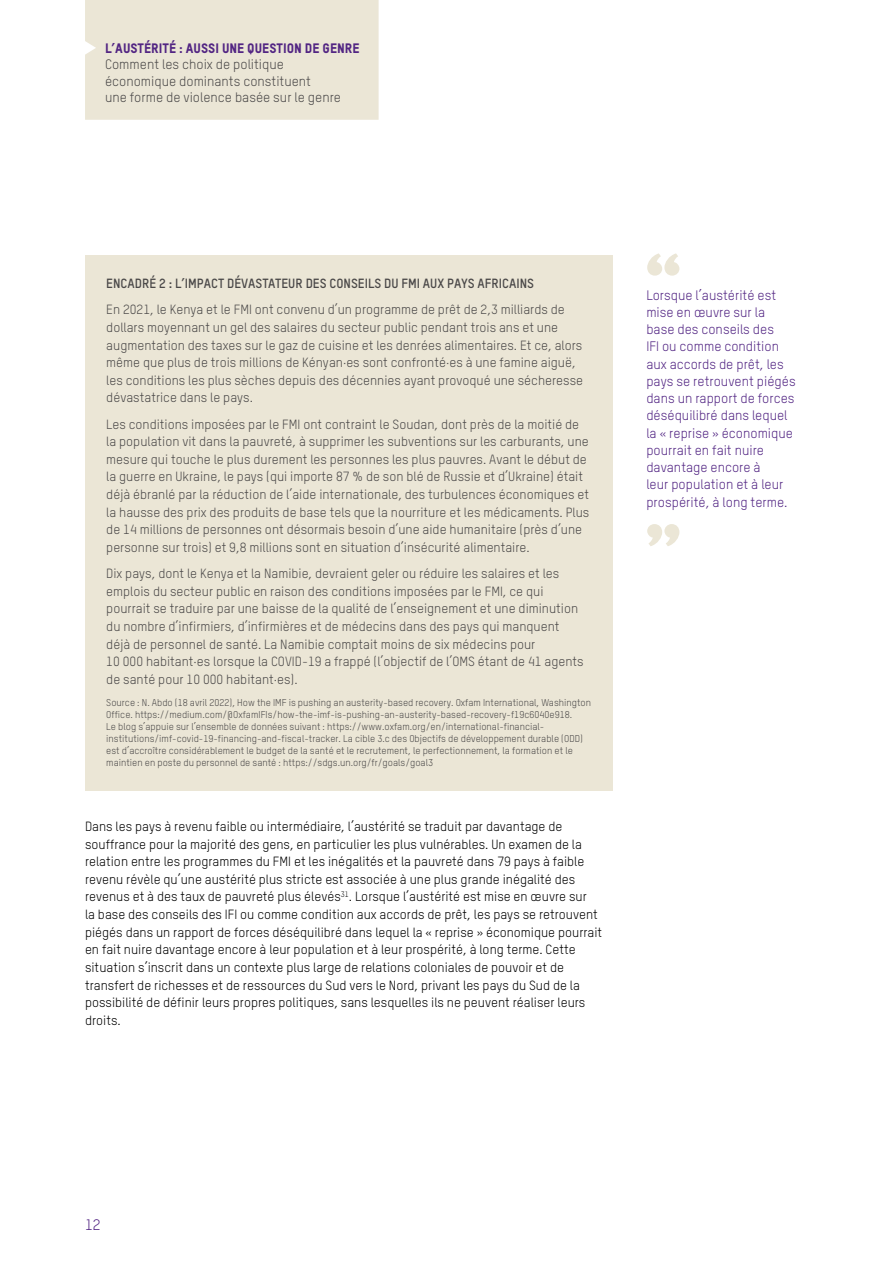
<style>
.page{position:relative;width:893px;height:1263px;background:#fff}
.page>*{position:absolute;margin:0;border:0;box-sizing:border-box;transform-origin:0 0}
.t1{font:15px "Oxfam TSTARPRO";color:#522583}
.t2{font:13.5px/17.2px "Oxfam TSTARPRO";color:#522583}
.t3{font:13.5px/16.5px "Oxfam TSTARPRO";color:#4a4848}
.t4{font:13.5px "Oxfam TSTARPRO Headline";color:#522583}
.t5{font:13.2px/17.7px "Oxfam TSTARPRO";color:#4a4848}
.t6{font:13.2px/17.7px "Oxfam TSTARPRO";color:#000}
.t7{font:700 13.2px "Oxfam TSTARPRO";color:#4a4848}
.t8{font:9.75px/12px "Oxfam TSTARPRO";color:#4a4848}
</style>
<div class="page">
<div style="left:85px;top:0;width:294px;height:120px;background:#ebe6d6"></div>
<div style="left:85px;top:255px;width:527px;height:536px;background:#ebe6d6"></div>
<svg style="left:647px;top:253px;width:33px;height:23px"></svg>
<svg style="left:647px;top:524px;width:32px;height:22px"></svg>
<p class="t4" style="left:105px;top:40px;width:256px">L’AUSTÉRITÉ : AUSSI UNE QUESTION DE GENRE</p>
<p class="t3" style="left:105px;top:56px;width:238px">Comment les choix de politique économique dominants constituent<br>une forme de violence basée sur le genre</p>
<p class="t7" style="left:106px;top:275px;width:429px">ENCADRÉ 2 : L’IMPACT DÉVASTATEUR DES CONSEILS DU FMI AUX PAYS AFRICAINS</p>
<p class="t5" style="left:106px;top:301px;width:478px">En 2021, le Kenya et le FMI ont convenu d’un programme de prêt de 2,3 milliards de dollars moyennant un gel des salaires du secteur public pendant trois ans et une augmentation des taxes sur le gaz de cuisine et les denrées alimentaires. Et ce, alors même que plus de trois millions de Kényan·es sont confronté·es à une famine aiguë, les conditions les plus sèches depuis des décennies ayant provoqué une sécheresse dévastatrice dans le pays.</p>
<p class="t5" style="left:106px;top:415px;width:485px">Les conditions imposées par le FMI ont contraint le Soudan, dont près de la moitié de la population vit dans la pauvreté, à supprimer les subventions sur les carburants, une mesure qui touche le plus durement les personnes les plus pauvres. Avant le début de la guerre en Ukraine, le pays (qui importe 87 % de son blé de Russie et d’Ukraine) était déjà ébranlé par la réduction de l’aide internationale, des turbulences économiques et la hausse des prix des produits de base tels que la nourriture et les médicaments. Plus de 14 millions de personnes ont désormais besoin d’une aide humanitaire (près d’une personne sur trois) et 9,8 millions sont en situation d’insécurité alimentaire.</p>
<p class="t5" style="left:106px;top:564px;width:479px">Dix pays, dont le Kenya et la Namibie, devraient geler ou réduire les salaires et les emplois du secteur public en raison des conditions imposées par le FMI, ce qui pourrait se traduire par une baisse de la qualité de l’enseignement et une diminution du nombre d’infirmiers, d’infirmières et de médecins dans des pays qui manquent déjà de personnel de santé. La Namibie comptait moins de six médecins pour<br>10 000 habitant·es lorsque la COVID-19 a frappé (l’objectif de l’OMS étant de 41 agents de santé pour 10 000 habitant·es).</p>
<p class="t8" style="left:106px;top:697px;width:486px">Source : N. Abdo (18 avril 2022), How the IMF is pushing an austerity-based recovery. Oxfam International, Washington Office. https://medium.com/@OxfamIFIs/how-the-imf-is-pushing-an-austerity-based-recovery-f19c6040e918.<br>Le blog s’appuie sur l’ensemble de données suivant : https://www.oxfam.org/en/international-financial&shy;institutions/imf-covid-19-financing-and-fiscal-tracker. La cible 3.c des Objectifs de développement durable (ODD) est d’accroître considérablement le budget de la santé et le recrutement, le perfectionnement, la formation et le maintien en poste du personnel de santé : https://sdgs.un.org/fr/goals/goal3</p>
<p class="t6" style="left:85px;top:817px;width:519px">Dans les pays à revenu faible ou intermédiaire, l’austérité se traduit par davantage de souffrance pour la majorité des gens, en particulier les plus vulnérables. Un examen de la relation entre les programmes du FMI et les inégalités et la pauvreté dans 79 pays à faible revenu révèle qu’une austérité plus stricte est associée à une plus grande inégalité des revenus et à des taux de pauvreté plus élevés<sup>31</sup>. Lorsque l’austérité est mise en œuvre sur<br>la base des conseils des IFI ou comme condition aux accords de prêt, les pays se retrouvent piégés dans un rapport de forces déséquilibré dans lequel la « reprise » économique pourrait en fait nuire davantage encore à leur population et à leur prospérité, à long terme. Cette situation s’inscrit dans un contexte plus large de relations coloniales de pouvoir et de transfert de richesses et de ressources du Sud vers le Nord, privant les pays du Sud de la possibilité de définir leurs propres politiques, sans lesquelles ils ne peuvent réaliser leurs droits.</p>
<p class="t2" style="left:646px;top:286px;width:151px">Lorsque l’austérité est mise en œuvre sur la base des conseils des<br>IFI ou comme condition aux accords de prêt, les pays se retrouvent piégés dans un rapport de forces déséquilibré dans lequel la « reprise » économique pourrait en fait nuire davantage encore à<br>leur population et à leur prospérité, à long terme.</p>
<p class="t1" style="left:85px;top:1215px;width:17px">12</p>
</div>
